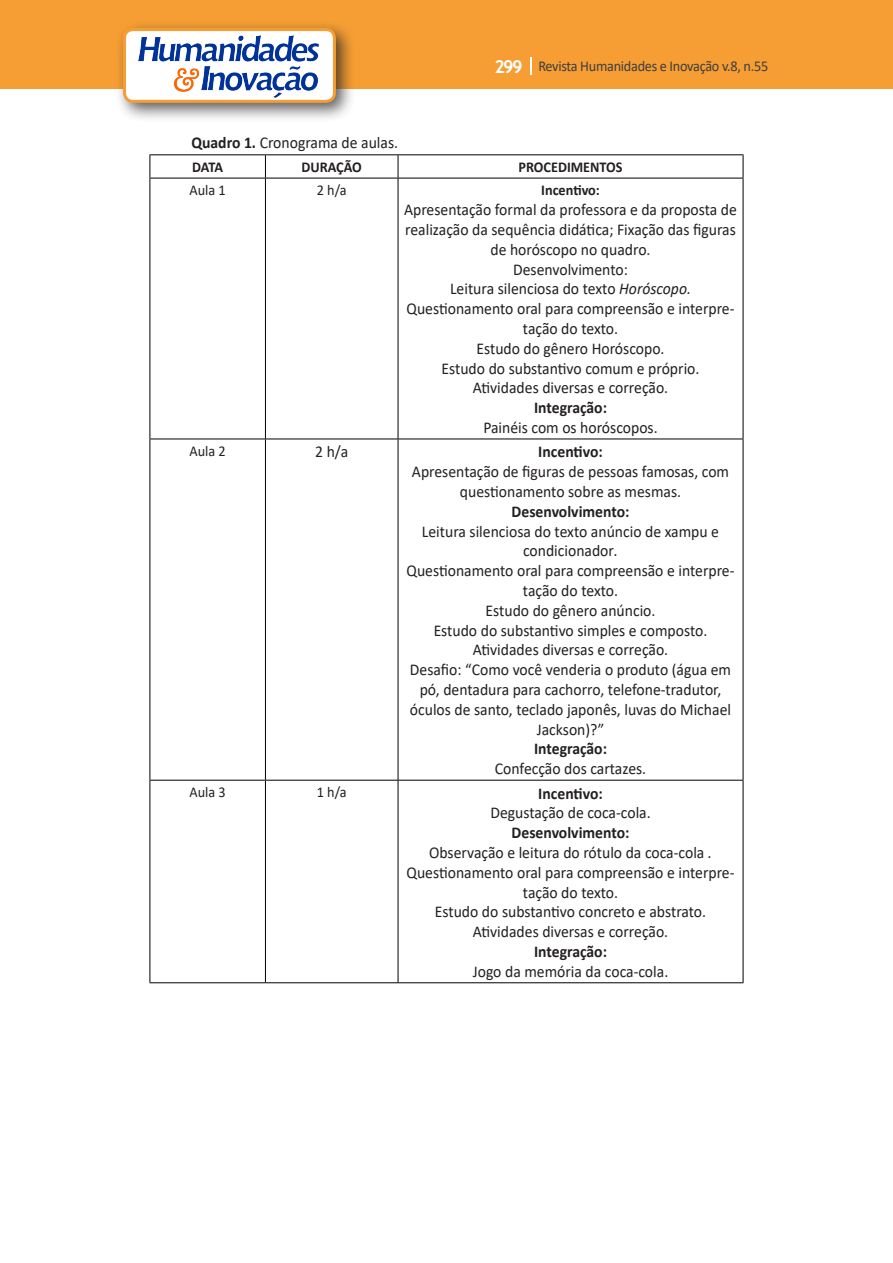
<style>
.page{position:relative;width:893px;height:1263px;background:#fff}
.page>*{position:absolute;margin:0;border:0;box-sizing:border-box;transform-origin:0 0}
.Texto{font:16.5px/19.8px "Calibri";color:#231f20;text-align:center;scale:.95 1}
.Texto-2{font:700 16.5px "Calibri";color:#231f20;scale:.95 1}
.t1{font:15px "Calibri";letter-spacing:-.02em;color:#3e3e3f;scale:.95 1}
.Texto-3{font:700 15px "Calibri";color:#231f20;scale:.95 1}
.Texto-4{font:15px "Calibri";color:#231f20;scale:.95 1}
.s1{font-family:"Trebuchet MS";font-weight:700;font-size:18px;color:#fff}
.s2{font-weight:700}
.s3{font-style:italic}
</style>
<div class="page">
<div style="left:0;top:0;width:893px;height:88px;background:#f69e34"></div>
<svg style="left:530px;top:57px;width:2px;height:18px"></svg>
<div style="left:115px;top:20px;width:241px;height:103px;background:#231f20;opacity:.75"></div>
<div style="left:125px;top:30px;width:209px;height:71px;background:#fff;border-radius:9px"></div>
<img style="left:138px;top:35px;width:181px;height:62px">
<div style="left:123px;top:28px;width:213px;height:75px;border:3px solid #f69e34;border-radius:9px"></div>
<hr style="left:150px;top:154px;width:115px;height:1px;background:#000">
<svg style="left:150px;top:155px;width:1px;height:23px"></svg>
<hr style="left:265px;top:154px;width:133px;height:1px;background:#000">
<svg style="left:265px;top:155px;width:1px;height:23px"></svg>
<hr style="left:398px;top:154px;width:345px;height:1px;background:#000">
<svg style="left:398px;top:155px;width:1px;height:23px"></svg>
<svg style="left:743px;top:155px;width:1px;height:23px"></svg>
<hr style="left:150px;top:178px;width:115px;height:1px;background:#000">
<hr style="left:150px;top:178px;width:1px;height:261px;background:#000">
<hr style="left:265px;top:178px;width:133px;height:1px;background:#000">
<hr style="left:265px;top:178px;width:1px;height:261px;background:#000">
<hr style="left:398px;top:178px;width:345px;height:1px;background:#000">
<hr style="left:398px;top:178px;width:1px;height:261px;background:#000">
<hr style="left:743px;top:178px;width:1px;height:261px;background:#000">
<hr style="left:150px;top:439px;width:115px;height:1px;background:#000">
<hr style="left:150px;top:439px;width:1px;height:341px;background:#000">
<hr style="left:265px;top:439px;width:133px;height:1px;background:#000">
<hr style="left:265px;top:439px;width:1px;height:341px;background:#000">
<hr style="left:398px;top:439px;width:345px;height:1px;background:#000">
<hr style="left:398px;top:439px;width:1px;height:341px;background:#000">
<hr style="left:743px;top:439px;width:1px;height:341px;background:#000">
<hr style="left:150px;top:780px;width:115px;height:1px;background:#000">
<hr style="left:150px;top:780px;width:1px;height:202px;background:#000">
<hr style="left:265px;top:780px;width:133px;height:1px;background:#000">
<hr style="left:265px;top:780px;width:1px;height:202px;background:#000">
<hr style="left:398px;top:780px;width:345px;height:1px;background:#000">
<hr style="left:398px;top:780px;width:1px;height:202px;background:#000">
<hr style="left:743px;top:780px;width:1px;height:202px;background:#000">
<hr style="left:150px;top:982px;width:115px;height:1px;background:#000">
<hr style="left:265px;top:982px;width:133px;height:1px;background:#000">
<hr style="left:398px;top:982px;width:345px;height:1px;background:#000">
<p class="t1" style="left:495px;top:56px;width:290px"><span class="s1">299</span> Revista Humanidades e Inovação v.8, n.55</p>
<p class="Texto" style="left:191px;top:133px;width:219px"><span class="s2">Quadro 1.</span> Cronograma de aulas.</p>
<p class="Texto-3" style="left:192px;top:156px;width:34px">DATA</p>
<p class="Texto-3" style="left:302px;top:156px;width:65px">DURAÇÃO</p>
<p class="Texto-3" style="left:518px;top:156px;width:111px">PROCEDIMENTOS</p>
<p class="Texto-4" style="left:190px;top:180px;width:40px">Aula 1</p>
<p class="Texto-4" style="left:317px;top:180px;width:33px">2 h/a</p>
<p class="Texto-3" style="left:541px;top:180px;width:63px">Incentivo:</p>
<p class="Texto" style="left:404px;top:199px;width:352px">Apresentação formal da professora e da proposta de realização da sequência didática; Fixação das figuras de horóscopo no quadro.</p>
<p class="Texto" style="left:513px;top:259px;width:122px">Desenvolvimento:</p>
<p class="Texto" style="left:450px;top:279px;width:255px">Leitura silenciosa do texto <span class="s3">Horóscopo.</span></p>
<p class="Texto" style="left:406px;top:298px;width:347px">Questionamento oral para compreensão e interpre&shy;tação do texto.</p>
<p class="Texto" style="left:476px;top:338px;width:199px">Estudo do gênero Horóscopo.</p>
<p class="Texto" style="left:442px;top:358px;width:273px">Estudo do substantivo comum e próprio.</p>
<p class="Texto" style="left:473px;top:378px;width:207px">Atividades diversas e correção.</p>
<p class="Texto-2" style="left:534px;top:396px;width:78px">Integração:</p>
<p class="Texto" style="left:483px;top:417px;width:185px">Painéis com os horóscopos.</p>
<p class="Texto-4" style="left:190px;top:441px;width:40px">Aula 2</p>
<p class="Texto" style="left:315px;top:441px;width:36px">2 h/a</p>
<p class="Texto-2" style="left:538px;top:440px;width:69px">Incentivo:</p>
<p class="Texto" style="left:412px;top:461px;width:335px">Apresentação de figuras de pessoas famosas, com questionamento sobre as mesmas.</p>
<p class="Texto-2" style="left:512px;top:500px;width:126px">Desenvolvimento:</p>
<p class="Texto" style="left:422px;top:521px;width:314px">Leitura silenciosa do texto anúncio de xampu e condicionador<span class="s3">.</span></p>
<p class="Texto" style="left:406px;top:560px;width:347px">Questionamento oral para compreensão e interpre&shy;tação do texto.</p>
<p class="Texto" style="left:486px;top:600px;width:180px">Estudo do gênero anúncio.</p>
<p class="Texto" style="left:434px;top:620px;width:290px">Estudo do substantivo simples e composto.</p>
<p class="Texto" style="left:473px;top:639px;width:207px">Atividades diversas e correção.</p>
<p class="Texto" style="left:410px;top:659px;width:340px">Desafio: “Como você venderia o produto (água em pó, dentadura para cachorro, telefone-tradutor, óculos de santo, teclado japonês, luvas do Michael Jackson)?”</p>
<p class="Texto-2" style="left:534px;top:737px;width:78px">Integração:</p>
<p class="Texto" style="left:495px;top:758px;width:161px">Confecção dos cartazes.</p>
<p class="Texto-4" style="left:190px;top:782px;width:40px">Aula 3</p>
<p class="Texto-4" style="left:317px;top:782px;width:33px">1 h/a</p>
<p class="Texto-2" style="left:538px;top:781px;width:69px">Incentivo:</p>
<p class="Texto" style="left:490px;top:802px;width:170px">Degustação de coca-cola.</p>
<p class="Texto-2" style="left:512px;top:821px;width:126px">Desenvolvimento:</p>
<p class="Texto" style="left:429px;top:842px;width:299px">Observação e leitura do rótulo da coca-cola <span class="s3">.</span></p>
<p class="Texto" style="left:406px;top:862px;width:347px">Questionamento oral para compreensão e interpre&shy;tação do texto.</p>
<p class="Texto" style="left:435px;top:901px;width:287px">Estudo do substantivo concreto e abstrato.</p>
<p class="Texto" style="left:473px;top:921px;width:207px">Atividades diversas e correção.</p>
<p class="Texto-2" style="left:534px;top:940px;width:78px">Integração:</p>
<p class="Texto" style="left:473px;top:961px;width:207px">Jogo da memória da coca-cola.</p>
</div>
